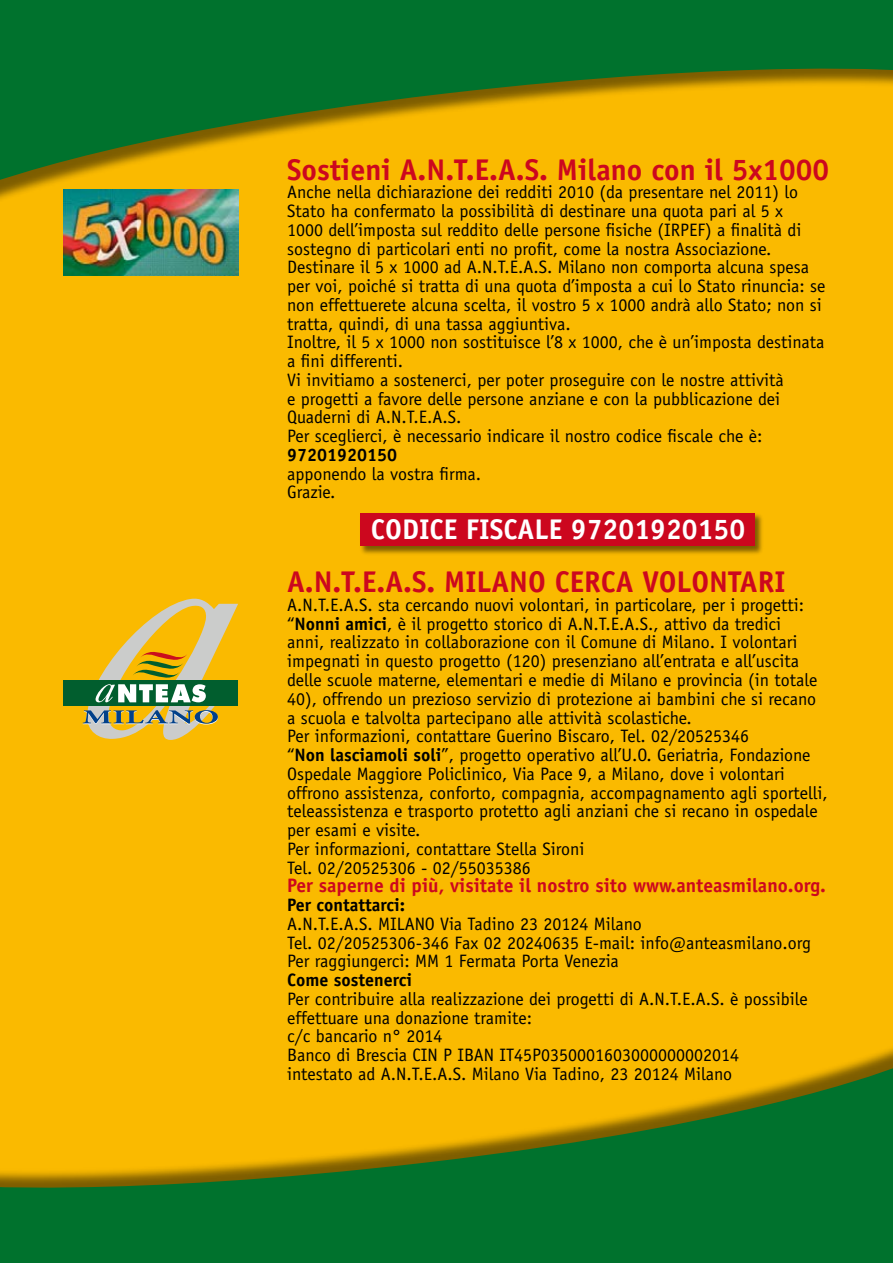
<style>
.page{position:relative;width:893px;height:1263px;background:#faba00}
.page>*{position:absolute;margin:0;border:0;box-sizing:border-box;transform-origin:0 0}
.t1{font:700 30px "Officina Sans";color:#cc071e}
.t2{font:700 28.5px "Officina Sans";color:#fff}
.t3{font:700 19.5px "Officina Sans";color:#cc071e}
.t4{font:18px/18.8px "Officina Sans";color:#000}
.t5{font:700 18px "Officina Sans";color:#000}
.s1{font-weight:700}
</style>
<div class="page">
<div style="left:64px;top:681px;width:174px;height:25px;background:#015e2e"></div>
<svg style="left:83px;top:599px;width:155px;height:141px"></svg>
<svg style="left:0;top:0;width:893px;height:195px;fill:#00722d"></svg>
<svg style="left:0;top:1062px;width:893px;height:201px;fill:#00722d"></svg>
<div style="left:358px;top:512px;width:407px;height:44px;background:#000;opacity:.5"></div>
<div style="left:360px;top:513px;width:395px;height:33px;background:#cc071e"></div>
<img style="left:64px;top:189px;width:174px;height:87px">
<h1 class="t1" style="left:287px;top:151px;width:544px">Sostieni A.N.T.E.A.S. Milano con il 5x1000</h1>
<p class="t4" style="left:287px;top:183px;width:540px">Anche nella dichiarazione dei redditi 2010 (da presentare nel 2011) lo Stato ha confermato la possibilità di destinare una quota pari al 5 x<br>1000 dell’imposta sul reddito delle persone fisiche (IRPEF) a finalità di sostegno di particolari enti no profit, come la nostra Associazione.<br>Destinare il 5 x 1000 ad A.N.T.E.A.S. Milano non comporta alcuna spesa per voi, poiché si tratta di una quota d’imposta a cui lo Stato rinuncia: se non effettuerete alcuna scelta, il vostro 5 x 1000 andrà allo Stato; non si tratta, quindi, di una tassa aggiuntiva.<br>Inoltre, il 5 x 1000 non sostituisce l’8 x 1000, che è un’imposta destinata a fini differenti.<br>Vi invitiamo a sostenerci, per poter proseguire con le nostre attività<br>e progetti a favore delle persone anziane e con la pubblicazione dei Quaderni di A.N.T.E.A.S.<br>Per sceglierci, è necessario indicare il nostro codice fiscale che è:</p>
<p class="t5" style="left:287px;top:444px;width:112px">97201920150</p>
<p class="t4" style="left:287px;top:464px;width:196px">apponendo la vostra firma.<br>Grazie.</p>
<h2 class="t2" style="left:371px;top:511px;width:376px">CODICE FISCALE 97201920150</h2>
<h1 class="t1" style="left:287px;top:563px;width:500px">A.N.T.E.A.S. MILANO CERCA VOLONTARI</h1>
<p class="t4" style="left:287px;top:595px;width:542px">A.N.T.E.A.S. sta cercando nuovi volontari, in particolare, per i progetti: “<span class="s1">Nonni amici</span>, è il progetto storico di A.N.T.E.A.S., attivo da tredici<br>anni, realizzato in collaborazione con il Comune di Milano. I volontari impegnati in questo progetto (120) presenziano all’entrata e all’uscita delle scuole materne, elementari e medie di Milano e provincia (in totale 40), offrendo un prezioso servizio di protezione ai bambini che si recano a scuola e talvolta partecipano alle attività scolastiche.<br>Per informazioni, contattare Guerino Biscaro, Tel. 02/20525346<br>“<span class="s1">Non lasciamoli soli</span>”, progetto operativo all’U.O. Geriatria, Fondazione Ospedale Maggiore Policlinico, Via Pace 9, a Milano, dove i volontari offrono assistenza, conforto, compagnia, accompagnamento agli sportelli, teleassistenza e trasporto protetto agli anziani che si recano in ospedale per esami e visite.<br>Per informazioni, contattare Stella Sironi<br>Tel. 02/20525306 - 02/55035386</p>
<p class="t3" style="left:287px;top:873px;width:540px">Per saperne di più, visitate il nostro sito www.anteasmilano.org.</p>
<p class="t5" style="left:287px;top:894px;width:120px">Per contattarci:</p>
<p class="t4" style="left:287px;top:914px;width:526px">A.N.T.E.A.S. MILANO Via Tadino 23 20124 Milano<br>Tel. 02/20525306-346 Fax 02 20240635 E-mail: info@anteasmilano.org<br>Per raggiungerci: MM 1 Fermata Porta Venezia</p>
<p class="t5" style="left:287px;top:969px;width:127px">Come sostenerci</p>
<p class="t4" style="left:287px;top:989px;width:522px">Per contribuire alla realizzazione dei progetti di A.N.T.E.A.S. è possibile effettuare una donazione tramite:<br>c/c bancario n° 2014<br>Banco di Brescia CIN P IBAN IT45P0350001603000000002014 intestato ad A.N.T.E.A.S. Milano Via Tadino, 23 20124 Milano</p>
</div>
